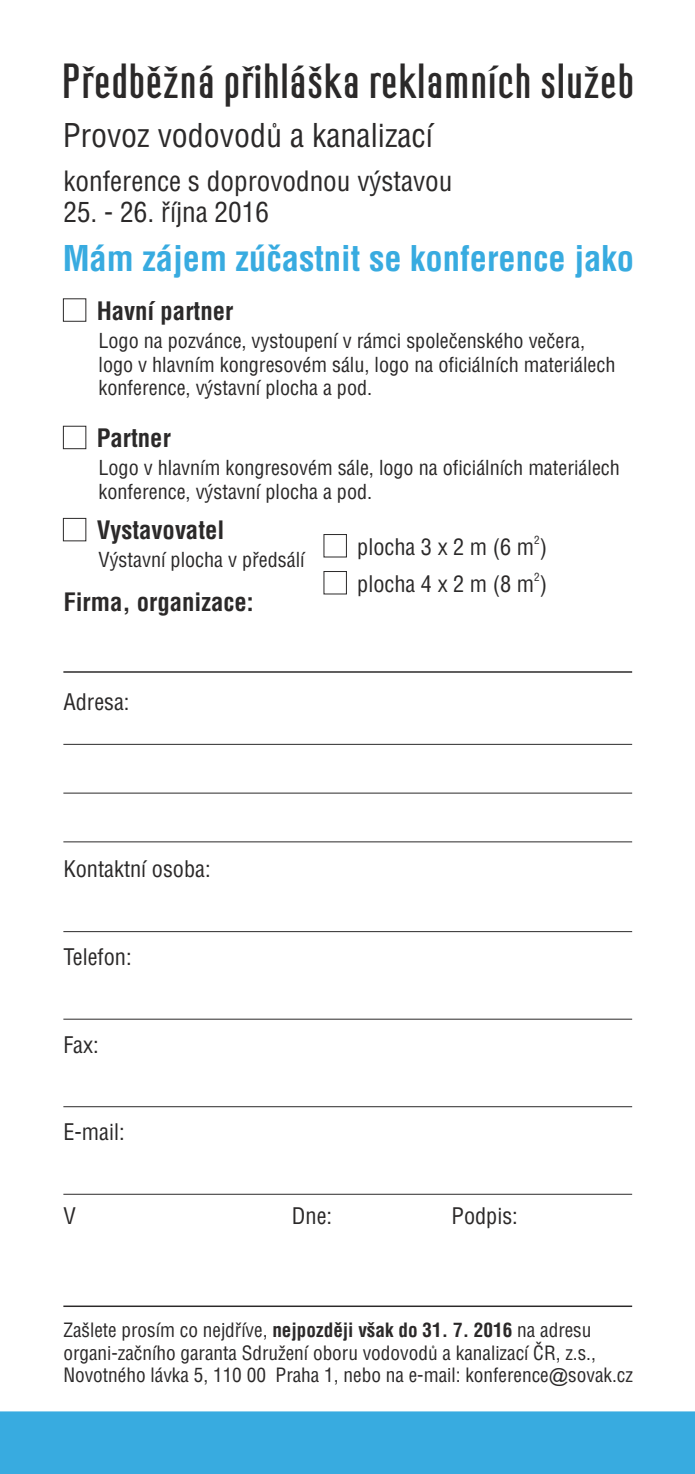
<style>
.page{position:relative;width:695px;height:1474px;background:#fff}
.page>*{position:absolute;margin:0;border:0;box-sizing:border-box;transform-origin:0 0}
.t1{font:900 43.75px "Mager";color:#2b2929}
.t2{font:700 34.65px "Switzerland Condensed";color:#38abe0}
.t3{font:32.02px "Switzerland Condensed";color:#2b2929}
.t4{font:27.3px "Switzerland Condensed";color:#2b2929}
.t5{font:700 24.68px "Switzerland Condensed";color:#2b2929}
.t6{font:22.22px "Switzerland Condensed";color:#2b2929}
.t7{font:20.12px/23.6px "Switzerland Condensed";color:#2b2929}
.t8{font:19.25px/22.6px "Switzerland Condensed";color:#2b2929}
.t9{font:11.2px "Switzerland Condensed";color:#2b2929}
.s1{font-weight:700}
.s2{font-family:"Arial"}
</style>
<div class="page">
<div style="left:0;top:1411px;width:694px;height:62px;background:#38abe0"></div>
<div style="left:63px;top:298px;width:23px;height:24px;border:1px solid #2b2929"></div>
<div style="left:63px;top:426px;width:23px;height:23px;border:1px solid #2b2929"></div>
<div style="left:63px;top:518px;width:23px;height:23px;border:1px solid #2b2929"></div>
<div style="left:323px;top:534px;width:24px;height:23px;border:1px solid #2b2929"></div>
<div style="left:323px;top:571px;width:24px;height:23px;border:1px solid #2b2929"></div>
<hr style="left:63px;top:671px;width:569px;height:1px;background:#2b2929">
<hr style="left:63px;top:744px;width:569px;height:1px;background:#2b2929">
<hr style="left:63px;top:931px;width:569px;height:1px;background:#2b2929">
<hr style="left:63px;top:1018px;width:569px;height:1px;background:#2b2929">
<hr style="left:63px;top:1106px;width:569px;height:1px;background:#2b2929">
<hr style="left:63px;top:1193px;width:569px;height:1px;background:#2b2929">
<hr style="left:63px;top:1305px;width:569px;height:1px;background:#2b2929">
<hr style="left:63px;top:792px;width:569px;height:1px;background:#2b2929">
<hr style="left:63px;top:841px;width:569px;height:1px;background:#2b2929">
<h1 class="t1" style="left:63px;top:64px;width:573px">Předběžná přihláška reklamních služeb</h1>
<h3 class="t3" style="left:63px;top:121px;width:371px">Provoz vodovodů a kanalizací</h3>
<h3 class="t4" style="left:63px;top:169px;width:390px">konference s doprovodnou výstavou</h3>
<h3 class="t4" style="left:63px;top:201px;width:207px">25. - 26. října 2016</h3>
<h2 class="t2" style="left:63px;top:243px;width:572px">Mám zájem zúčastnit se konference jako</h2>
<p class="t5" style="left:97px;top:300px;width:138px">Havní partner</p>
<p class="t7" style="left:98px;top:330px;width:518px">Logo na pozvánce, vystoupení v rámci společenského večera, logo v hlavním kongresovém sálu, logo na oficiálních materiálech konference, výstavní plocha a pod.</p>
<p class="t5" style="left:97px;top:427px;width:76px">Partner</p>
<p class="t7" style="left:98px;top:458px;width:523px">Logo v hlavním kongresovém sále, logo na oficiálních materiálech konference, výstavní plocha a pod.</p>
<p class="t5" style="left:97px;top:519px;width:129px">Vystavovatel</p>
<p class="t7" style="left:98px;top:550px;width:208px">Výstavní plocha v předsálí</p>
<p class="t5" style="left:63px;top:591px;width:192px">Firma, organizace:</p>
<p class="t6" style="left:63px;top:692px;width:68px">Adresa:</p>
<p class="t9" style="left:534px;top:535px;width:7px">2</p>
<p class="t6" style="left:357px;top:538px;width:191px">plocha 3 x 2 m (6 m )</p>
<p class="t9" style="left:534px;top:572px;width:7px">2</p>
<p class="t6" style="left:357px;top:575px;width:191px">plocha 4 x 2 m (8 m )</p>
<p class="t6" style="left:63px;top:860px;width:149px">Kontaktní osoba:</p>
<p class="t6" style="left:63px;top:947px;width:70px">Telefon:</p>
<p class="t6" style="left:63px;top:1035px;width:37px">Fax:</p>
<p class="t6" style="left:63px;top:1122px;width:63px">E-mail:</p>
<p class="t6" style="left:63px;top:1206px;width:14px">V</p>
<p class="t6" style="left:292px;top:1206px;width:42px">Dne:</p>
<p class="t6" style="left:451px;top:1206px;width:68px">Podpis:</p>
<p class="t8" style="left:63px;top:1320px;width:571px">Zašlete prosím co nejdříve, <span class="s1">nejpozději však do 31. 7. 2016</span> na adresu organi-začního garanta Sdružení oboru vodovodů a kanalizací ČR, z.s.,<br>Novotného lávka 5, 110 00 Praha 1, nebo na e-mail: konference<span class="s2">@</span>sovak.cz</p>
</div>
